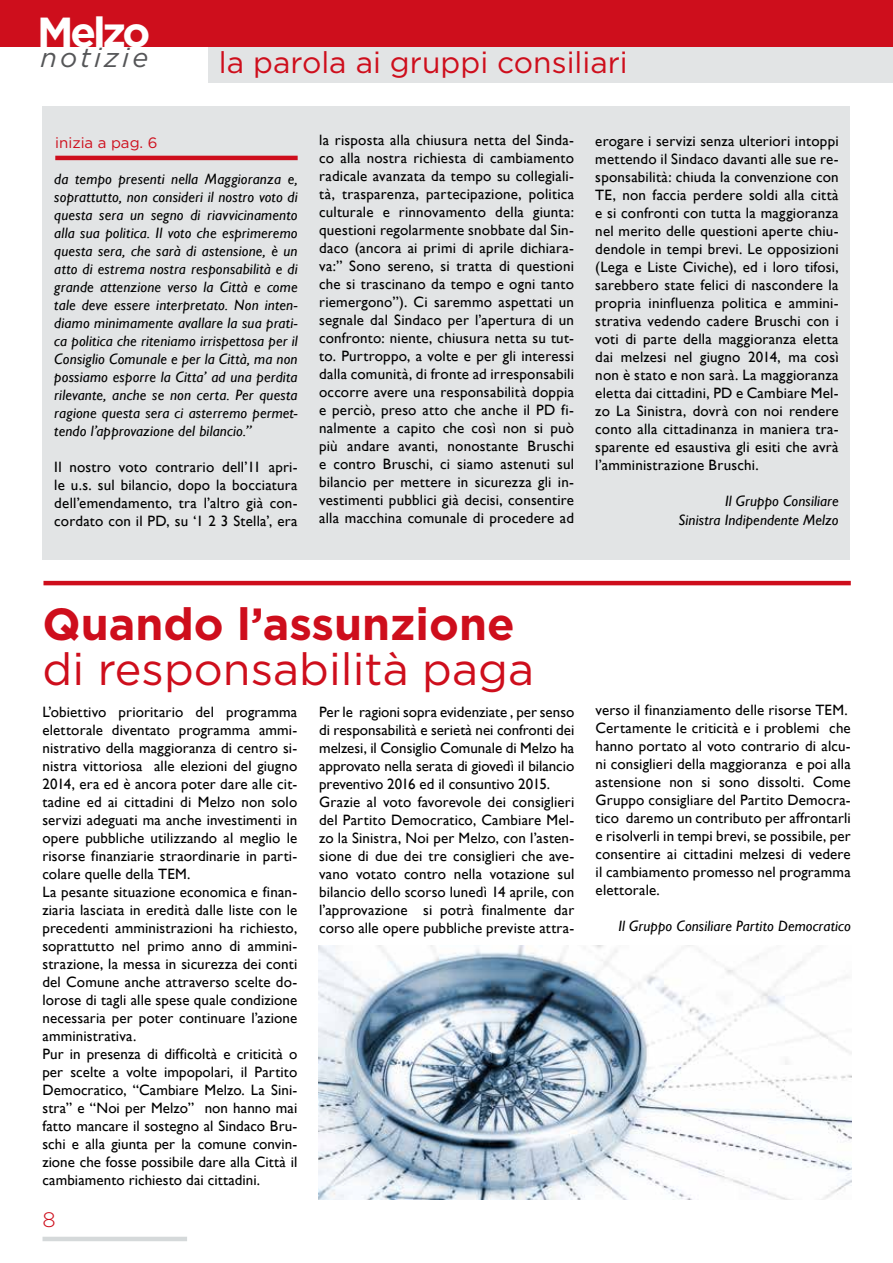
<style>
.page{position:relative;width:893px;height:1263px;background:#fff}
.page>*{position:absolute;margin:0;border:0;box-sizing:border-box;transform-origin:0 0}
.t1{font:45px "Gotham";color:#ce0e1c}
.t2{font:700 45px "Gotham";color:#ce0e1c}
.t3{font:700 42px "Gotham";letter-spacing:-.075em;color:#fff}
.t4{font:30px "Gotham";color:#ce0e1c}
.t5{font:italic 27px "Gotham";letter-spacing:.115em;color:#555658}
.t6{font:300 21px "Gotham";color:#ce0e1c}
.t7{font:15px/18px "Gill Sans";letter-spacing:.01em;color:#000}
.t8{font:italic 15px/18px "Gill Sans";letter-spacing:.01em;color:#000;text-align:justify}
.t9{font:15px "Gotham";color:#ce0e1c}
</style>
<div class="page">
<div style="left:42px;top:106px;width:808px;height:454px;background:#e2e4e5"></div>
<div style="left:208px;top:47px;width:685px;height:35px;background:#e2e4e5"></div>
<div style="left:0;top:0;width:893px;height:47px;background:#ce0e1c"></div>
<hr style="left:43px;top:1237px;width:144px;height:4px;background:#d5d9da">
<hr style="left:43px;top:581px;width:808px;height:4px;background:#ce0e1c">
<hr style="left:55px;top:156px;width:243px;height:4px;background:#ce0e1c">
<img style="left:319px;top:946px;width:532px;height:253px">
<h2 class="t3" style="left:37px;top:4px;width:115px">Melzo</h2>
<h3 class="t5" style="left:40px;top:41px;width:109px">notizie</h3>
<h3 class="t4" style="left:219px;top:43px;width:410px">la parola ai gruppi consiliari</h3>
<p class="t9" style="left:55px;top:133px;width:104px">inizia a pag. 6</p>
<p class="t8" style="left:54px;top:170px;width:245px">da tempo presenti nella Maggioranza e, soprattutto, non consideri il nostro voto di questa sera un segno di riavvicinamento alla sua politica. Il voto che esprimeremo questa sera, che sarà di astensione, è un atto di estrema nostra responsabilità e di grande attenzione verso la Città e come tale deve essere interpretato. Non inten&shy;diamo minimamente avallare la sua prati&shy;ca politica che riteniamo irrispettosa per il Consiglio Comunale e per la Città, ma non possiamo esporre la Citta’ ad una perdita rilevante, anche se non certa. Per questa ragione questa sera ci asterremo permet&shy;tendo l’approvazione del bilancio.”</p>
<p class="t7" style="left:54px;top:458px;width:245px;text-align:justify">Il nostro voto contrario dell’11 apri&shy;le u.s. sul bilancio, dopo la bocciatura dell’emendamento, tra l’altro già con&shy;cordato con il PD, su ‘1 2 3 Stella’, era</p>
<p class="t7" style="left:319px;top:132px;width:256px;text-align:justify">la risposta alla chiusura netta del Sinda&shy;co alla nostra richiesta di cambiamento radicale avanzata da tempo su collegiali&shy;tà, trasparenza, partecipazione, politica culturale e rinnovamento della giunta: questioni regolarmente snobbate dal Sin&shy;daco (ancora ai primi di aprile dichiara&shy;va:” Sono sereno, si tratta di questioni che si trascinano da tempo e ogni tanto riemergono”). Ci saremmo aspettati un segnale dal Sindaco per l’apertura di un confronto: niente, chiusura netta su tut&shy;to. Purtroppo, a volte e per gli interessi dalla comunità, di fronte ad irresponsabili occorre avere una responsabilità doppia e perciò, preso atto che anche il PD fi&shy;nalmente a capito che così non si può più andare avanti, nonostante Bruschi e contro Bruschi, ci siamo astenuti sul bilancio per mettere in sicurezza gli in&shy;vestimenti pubblici già decisi, consentire alla macchina comunale di procedere ad</p>
<p class="t7" style="left:595px;top:133px;width:245px;text-align:justify">erogare i servizi senza ulteriori intoppi mettendo il Sindaco davanti alle sue re&shy;sponsabilità: chiuda la convenzione con TE, non faccia perdere soldi alla città e si confronti con tutta la maggioranza nel merito delle questioni aperte chiu&shy;dendole in tempi brevi. Le opposizioni (Lega e Liste Civiche), ed i loro tifosi, sarebbero state felici di nascondere la propria ininfluenza politica e ammini&shy;strativa vedendo cadere Bruschi con i voti di parte della maggioranza eletta dai melzesi nel giugno 2014, ma così non è stato e non sarà. La maggioranza eletta dai cittadini, PD e Cambiare Mel&shy;zo La Sinistra, dovrà con noi rendere conto alla cittadinanza in maniera tra&shy;sparente ed esaustiva gli esiti che avrà l’amministrazione Bruschi.</p>
<p class="t8" style="left:679px;top:493px;width:162px;text-align:right">Il Gruppo Consiliare<br>Sinistra Indipendente Melzo</p>
<h1 class="t2" style="left:43px;top:594px;width:474px">Quando l’assunzione</h1>
<h1 class="t1" style="left:43px;top:640px;width:493px">di responsabilità paga</h1>
<p class="t7" style="left:42px;top:703px;width:256px">L’obiettivo prioritario del programma elettorale diventato programma ammi&shy;nistrativo della maggioranza di centro si&shy;nistra vittoriosa alle elezioni del giugno 2014, era ed è ancora poter dare alle cit&shy;tadine ed ai cittadini di Melzo non solo servizi adeguati ma anche investimenti in opere pubbliche utilizzando al meglio le risorse finanziarie straordinarie in parti&shy;colare quelle della TEM.<br>La pesante situazione economica e finan&shy;ziaria lasciata in eredità dalle liste con le precedenti amministrazioni ha richiesto, soprattutto nel primo anno di ammini&shy;strazione, la messa in sicurezza dei conti del Comune anche attraverso scelte do&shy;lorose di tagli alle spese quale condizione necessaria per poter continuare l’azione amministrativa.<br>Pur in presenza di difficoltà e criticità o per scelte a volte impopolari, il Partito Democratico, “Cambiare Melzo. La Sini&shy;stra” e “Noi per Melzo” non hanno mai fatto mancare il sostegno al Sindaco Bru&shy;schi e alla giunta per la comune convin&shy;zione che fosse possibile dare alla Città il cambiamento richiesto dai cittadini.</p>
<p class="t7" style="left:319px;top:703px;width:257px">Per le ragioni sopra evidenziate , per senso di responsabilità e serietà nei confronti dei melzesi, il Consiglio Comunale di Melzo ha approvato nella serata di giovedì il bilancio preventivo 2016 ed il consuntivo 2015.<br>Grazie al voto favorevole dei consiglieri del Partito Democratico, Cambiare Mel&shy;zo la Sinistra, Noi per Melzo, con l’asten&shy;sione di due dei tre consiglieri che ave&shy;vano votato contro nella votazione sul bilancio dello scorso lunedì 14 aprile, con l’approvazione si potrà finalmente dar corso alle opere pubbliche previste attra-</p>
<p class="t7" style="left:596px;top:701px;width:257px">verso il finanziamento delle risorse TEM.<br>Certamente le criticità e i problemi che hanno portato al voto contrario di alcu&shy;ni consiglieri della maggioranza e poi alla astensione non si sono dissolti. Come Gruppo consigliare del Partito Democra&shy;tico daremo un contributo per affrontarli e risolverli in tempi brevi, se possibile, per consentire ai cittadini melzesi di vedere il cambiamento promesso nel programma elettorale.</p>
<p class="t8" style="left:618px;top:917px;width:234px">Il Gruppo Consiliare Partito Democratico</p>
<h3 class="t6" style="left:43px;top:1208px;width:15px">8</h3>
</div>
